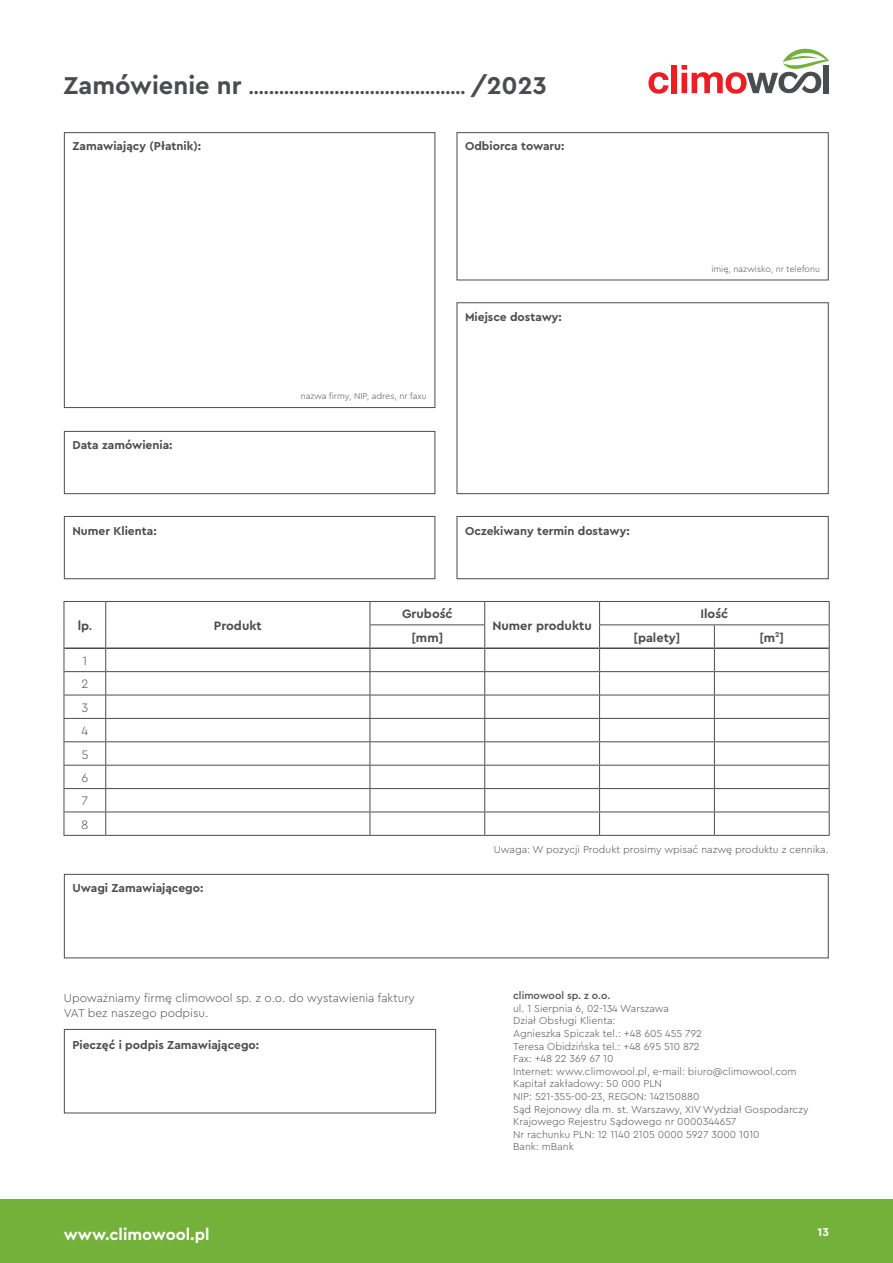
<style>
.page{position:relative;width:893px;height:1263px;background:#fff}
.page>*{position:absolute;margin:0;border:0;box-sizing:border-box;transform-origin:0 0}
.t1{font:700 18px "Cera Pro";color:#4b4c4d}
.t2{font:700 16.5px "Cera Pro";color:#fff}
.t3{font:700 12.75px "Cera Pro";color:#4b4c4d}
.t4{font:300 12.75px "Cera Pro";color:#4b4c4d}
.t5{font:700 12px "Cera Pro";color:#4b4c4d}
.t6{font:300 12px/14.4px "Cera Pro";color:#4b4c4d}
.t7{font:700 12px "Cera Pro";color:#fff}
.t8{font:300 10.5px "Cera Pro";color:#4b4c4d}
.t9{font:500 10.5px "Cera Pro";color:#4b4c4d}
.t10{font:300 9px "Cera Pro";color:#4b4c4d}
.s1{font-size:25.5px}
.s2{font-family:"Univers Com 67 Bold Cond";font-weight:400}
</style>
<div class="page">
<svg style="left:648px;top:72px;width:21px;height:22px"></svg>
<div style="left:671px;top:65px;width:6px;height:28px;background:#ee1d23"></div>
<svg style="left:681px;top:48px;width:148px;height:46px"></svg>
<div style="left:64px;top:132px;width:371px;height:276px;border:1px solid #4b4c4d"></div>
<div style="left:457px;top:132px;width:372px;height:148px;border:1px solid #4b4c4d"></div>
<div style="left:457px;top:302px;width:372px;height:192px;border:1px solid #4b4c4d"></div>
<div style="left:64px;top:431px;width:371px;height:63px;border:1px solid #4b4c4d"></div>
<div style="left:64px;top:516px;width:371px;height:63px;border:1px solid #4b4c4d"></div>
<div style="left:457px;top:516px;width:372px;height:63px;border:1px solid #4b4c4d"></div>
<div style="left:64px;top:874px;width:765px;height:84px;border:1px solid #4b4c4d"></div>
<div style="left:64px;top:1029px;width:372px;height:84px;border:1px solid #4b4c4d"></div>
<div style="left:0;top:1199px;width:893px;height:64px;background:#73b13b"></div>
<hr style="left:64px;top:601px;width:42px;height:1px;background:#4b4c4d">
<hr style="left:106px;top:601px;width:264px;height:1px;background:#4b4c4d">
<hr style="left:370px;top:601px;width:115px;height:1px;background:#4b4c4d">
<hr style="left:485px;top:601px;width:115px;height:1px;background:#4b4c4d">
<hr style="left:600px;top:601px;width:114px;height:1px;background:#4b4c4d">
<hr style="left:714px;top:601px;width:116px;height:1px;background:#4b4c4d">
<hr style="left:370px;top:624px;width:115px;height:1px;background:#4b4c4d">
<hr style="left:599px;top:624px;width:115px;height:1px;background:#4b4c4d">
<hr style="left:714px;top:624px;width:116px;height:1px;background:#4b4c4d">
<hr style="left:64px;top:647px;width:42px;height:2px;background:#4b4c4d">
<hr style="left:106px;top:647px;width:264px;height:2px;background:#4b4c4d">
<hr style="left:370px;top:647px;width:115px;height:2px;background:#4b4c4d">
<hr style="left:485px;top:647px;width:115px;height:2px;background:#4b4c4d">
<hr style="left:600px;top:647px;width:114px;height:2px;background:#4b4c4d">
<hr style="left:714px;top:647px;width:115px;height:2px;background:#4b4c4d">
<hr style="left:64px;top:671px;width:42px;height:1px;background:#4b4c4d">
<hr style="left:106px;top:671px;width:264px;height:1px;background:#4b4c4d">
<hr style="left:370px;top:671px;width:115px;height:1px;background:#4b4c4d">
<hr style="left:485px;top:671px;width:115px;height:1px;background:#4b4c4d">
<hr style="left:600px;top:671px;width:114px;height:1px;background:#4b4c4d">
<hr style="left:714px;top:671px;width:116px;height:1px;background:#4b4c4d">
<hr style="left:64px;top:695px;width:42px;height:1px;background:#4b4c4d">
<hr style="left:106px;top:695px;width:264px;height:1px;background:#4b4c4d">
<hr style="left:370px;top:695px;width:115px;height:1px;background:#4b4c4d">
<hr style="left:485px;top:695px;width:115px;height:1px;background:#4b4c4d">
<hr style="left:600px;top:695px;width:114px;height:1px;background:#4b4c4d">
<hr style="left:714px;top:695px;width:116px;height:1px;background:#4b4c4d">
<hr style="left:64px;top:718px;width:42px;height:1px;background:#4b4c4d">
<hr style="left:106px;top:718px;width:264px;height:1px;background:#4b4c4d">
<hr style="left:370px;top:718px;width:115px;height:1px;background:#4b4c4d">
<hr style="left:485px;top:718px;width:115px;height:1px;background:#4b4c4d">
<hr style="left:600px;top:718px;width:114px;height:1px;background:#4b4c4d">
<hr style="left:714px;top:718px;width:116px;height:1px;background:#4b4c4d">
<hr style="left:64px;top:741px;width:42px;height:1px;background:#4b4c4d">
<hr style="left:106px;top:741px;width:264px;height:1px;background:#4b4c4d">
<hr style="left:370px;top:741px;width:115px;height:1px;background:#4b4c4d">
<hr style="left:485px;top:741px;width:115px;height:1px;background:#4b4c4d">
<hr style="left:600px;top:741px;width:114px;height:1px;background:#4b4c4d">
<hr style="left:714px;top:741px;width:116px;height:1px;background:#4b4c4d">
<hr style="left:64px;top:765px;width:42px;height:1px;background:#4b4c4d">
<hr style="left:106px;top:765px;width:264px;height:1px;background:#4b4c4d">
<hr style="left:370px;top:765px;width:115px;height:1px;background:#4b4c4d">
<hr style="left:485px;top:765px;width:115px;height:1px;background:#4b4c4d">
<hr style="left:600px;top:765px;width:114px;height:1px;background:#4b4c4d">
<hr style="left:714px;top:765px;width:116px;height:1px;background:#4b4c4d">
<hr style="left:64px;top:788px;width:42px;height:1px;background:#4b4c4d">
<hr style="left:106px;top:788px;width:264px;height:1px;background:#4b4c4d">
<hr style="left:370px;top:788px;width:115px;height:1px;background:#4b4c4d">
<hr style="left:485px;top:788px;width:115px;height:1px;background:#4b4c4d">
<hr style="left:600px;top:788px;width:114px;height:1px;background:#4b4c4d">
<hr style="left:714px;top:788px;width:116px;height:1px;background:#4b4c4d">
<hr style="left:64px;top:811px;width:42px;height:1px;background:#4b4c4d">
<svg style="left:64px;top:602px;width:1px;height:233px"></svg>
<hr style="left:106px;top:811px;width:264px;height:1px;background:#4b4c4d">
<svg style="left:105px;top:602px;width:1px;height:233px"></svg>
<hr style="left:370px;top:811px;width:115px;height:1px;background:#4b4c4d">
<svg style="left:370px;top:602px;width:1px;height:233px"></svg>
<hr style="left:485px;top:811px;width:115px;height:1px;background:#4b4c4d">
<svg style="left:484px;top:602px;width:1px;height:233px"></svg>
<hr style="left:600px;top:811px;width:114px;height:1px;background:#4b4c4d">
<svg style="left:599px;top:602px;width:1px;height:233px"></svg>
<hr style="left:714px;top:811px;width:116px;height:1px;background:#4b4c4d">
<svg style="left:714px;top:625px;width:1px;height:210px"></svg>
<svg style="left:829px;top:602px;width:1px;height:233px"></svg>
<hr style="left:64px;top:835px;width:42px;height:1px;background:#4b4c4d">
<hr style="left:106px;top:835px;width:264px;height:1px;background:#4b4c4d">
<hr style="left:370px;top:835px;width:115px;height:1px;background:#4b4c4d">
<hr style="left:485px;top:835px;width:115px;height:1px;background:#4b4c4d">
<hr style="left:600px;top:835px;width:114px;height:1px;background:#4b4c4d">
<hr style="left:714px;top:835px;width:116px;height:1px;background:#4b4c4d">
<p class="t1" style="left:64px;top:76px;width:485px"><span class="s1">Zamówienie nr</span> ........................................... <span class="s1">/2023</span></p>
<p class="t5" style="left:72px;top:138px;width:130px">Zamawiający (Płatnik):</p>
<p class="t5" style="left:465px;top:138px;width:101px">Odbiorca towaru:</p>
<p class="t5" style="left:72px;top:437px;width:102px">Data zamówienia:</p>
<p class="t10" style="left:301px;top:390px;width:128px">nazwa firmy, NIP, adres, nr faxu</p>
<p class="t5" style="left:465px;top:309px;width:98px">Miejsce dostawy:</p>
<p class="t5" style="left:72px;top:523px;width:86px">Numer Klienta:</p>
<p class="t5" style="left:465px;top:523px;width:166px">Oczekiwany termin dostawy:</p>
<p class="t10" style="left:711px;top:263px;width:110px">imię, nazwisko, nr telefonu</p>
<p class="t3" style="left:78px;top:617px;width:16px">lp<span class="s2">.</span></p>
<p class="t3" style="left:214px;top:617px;width:50px">Produkt</p>
<p class="t4" style="left:82px;top:652px;width:6px">1</p>
<p class="t4" style="left:81px;top:676px;width:8px">2</p>
<p class="t4" style="left:81px;top:699px;width:8px">3</p>
<p class="t4" style="left:81px;top:722px;width:8px">4</p>
<p class="t4" style="left:81px;top:746px;width:9px">5</p>
<p class="t4" style="left:81px;top:769px;width:8px">6</p>
<p class="t4" style="left:82px;top:793px;width:8px">7</p>
<p class="t4" style="left:81px;top:816px;width:9px">8</p>
<p class="t5" style="left:72px;top:880px;width:133px">Uwagi Zamawiającego:</p>
<p class="t3" style="left:402px;top:605px;width:52px">Grubość</p>
<p class="t3" style="left:700px;top:605px;width:29px">Ilość</p>
<p class="t3" style="left:492px;top:617px;width:101px">Numer produktu</p>
<p class="t3" style="left:411px;top:629px;width:33px">[mm]</p>
<p class="t3" style="left:633px;top:629px;width:49px">[palety]</p>
<p class="t3" style="left:759px;top:629px;width:26px">[m<sup>2</sup>]</p>
<p class="t8" style="left:494px;top:843px;width:336px">Uwaga: W pozycji Produkt prosimy wpisać nazwę produktu z cennika.</p>
<p class="t6" style="left:64px;top:991px;width:352px">Upoważniamy firmę climowool sp. z o.o. do wystawienia faktury<br>VAT bez naszego podpisu.</p>
<p class="t5" style="left:72px;top:1037px;width:188px">Pieczęć i podpis Zamawiającego:</p>
<h2 class="t2" style="left:64px;top:1223px;width:147px">www.climowool.pl</h2>
<p class="t9" style="left:513px;top:989px;width:99px">climowool sp. z o.o.</p>
<p class="t8" style="left:513px;top:1001px;width:157px">ul. 1 Sierpnia 6, 02-134 Warszawa</p>
<p class="t8" style="left:513px;top:1014px;width:104px">Dział Obsługi Klienta:</p>
<p class="t8" style="left:513px;top:1026px;width:190px">Agnieszka Spiczak tel.: +48 605 455 792</p>
<p class="t8" style="left:513px;top:1039px;width:188px">Teresa Obidzińska tel.: +48 695 510 872</p>
<p class="t8" style="left:513px;top:1052px;width:102px">Fax: +48 22 369 67 10</p>
<p class="t8" style="left:513px;top:1064px;width:285px">Internet: www.climowool.pl, e-mail: biuro@climowool.com</p>
<p class="t8" style="left:513px;top:1077px;width:150px">Kapitał zakładowy: 50 000 PLN</p>
<p class="t8" style="left:513px;top:1089px;width:188px">NIP: 521-355-00-23, REGON: 142150880</p>
<p class="t8" style="left:513px;top:1102px;width:297px">Sąd Rejonowy dla m. st. Warszawy, XIV Wydział Gospodarczy</p>
<p class="t8" style="left:513px;top:1115px;width:225px">Krajowego Rejestru Sądowego nr 0000344657</p>
<p class="t8" style="left:513px;top:1127px;width:248px">Nr rachunku PLN: 12 1140 2105 0000 5927 3000 1010</p>
<p class="t8" style="left:513px;top:1140px;width:62px">Bank: mBank</p>
<p class="t7" style="left:817px;top:1224px;width:13px">13</p>
</div>
